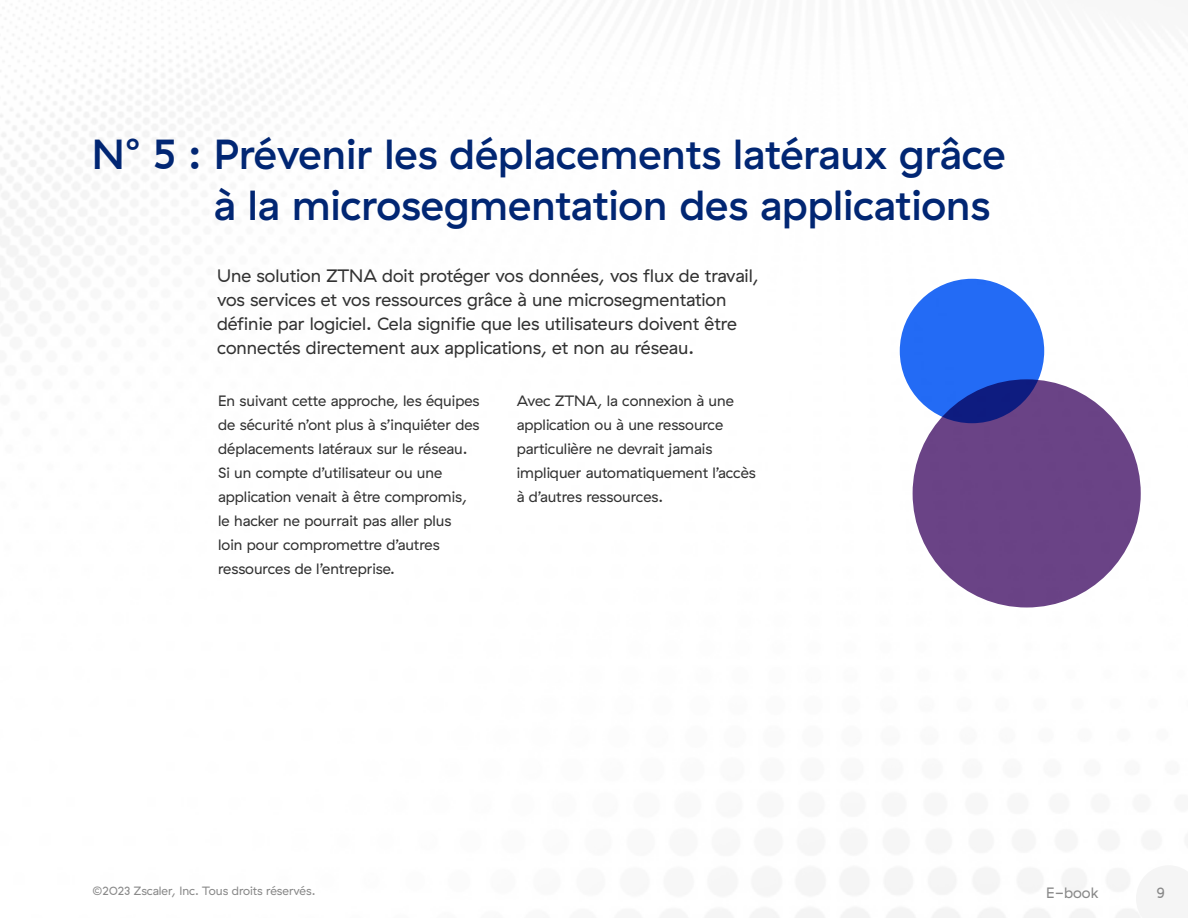
<style>
.page{position:relative;width:1188px;height:918px;background:#fff}
.page>*{position:absolute;margin:0;border:0;box-sizing:border-box;transform-origin:0 0}
.t1{font:500 42px/51px "GT Haptik ZS";color:#012673}
.t2{font:18px/24px "GT Haptik ZS";color:#323232}
.t3{font:15px/24px "GT Haptik ZS";color:#323232}
.t4{font:15px "GT Haptik ZS";color:#898989}
.t5{font:12px "GT Haptik ZS";color:#898989}
</style>
<div class="page">
<img style="left:0;top:4px;width:1141px;height:914px">
<svg style="left:1136px;top:865px;width:5px;height:53px"></svg>
<div style="left:913px;top:379px;width:228px;height:229px;background:#6a4386;border-radius:50%"></div>
<svg style="left:900px;top:279px;width:144px;height:144px;fill:#236bf5"></svg>
<h1 class="t1" style="left:214px;top:129px;width:794px;text-indent:-122px">N° 5 : Prévenir les déplacements latéraux grâce à la microsegmentation des applications</h1>
<p class="t2" style="left:217px;top:264px;width:543px">Une solution ZTNA doit protéger vos données, vos flux de travail, vos services et vos ressources grâce à une microsegmentation définie par logiciel. Cela signifie que les utilisateurs doivent être connectés directement aux applications, et non au réseau.</p>
<p class="t3" style="left:218px;top:389px;width:263px">En suivant cette approche, les équipes de sécurité n’ont plus à s’inquiéter des déplacements latéraux sur le réseau.<br>Si un compte d’utilisateur ou une application venait à être compromis, le hacker ne pourrait pas aller plus<br>loin pour compromettre d’autres ressources de l’entreprise.</p>
<p class="t3" style="left:517px;top:389px;width:241px">Avec ZTNA, la connexion à une application ou à une ressource particulière ne devrait jamais impliquer automatiquement l’accès à d’autres ressources.</p>
<p class="t5" style="left:93px;top:884px;width:224px">©2023 Zscaler, Inc. Tous droits réservés.</p>
<p class="t4" style="left:1046px;top:884px;width:54px">E-book</p>
<p class="t4" style="left:1157px;top:884px;width:10px">9</p>
</div>
